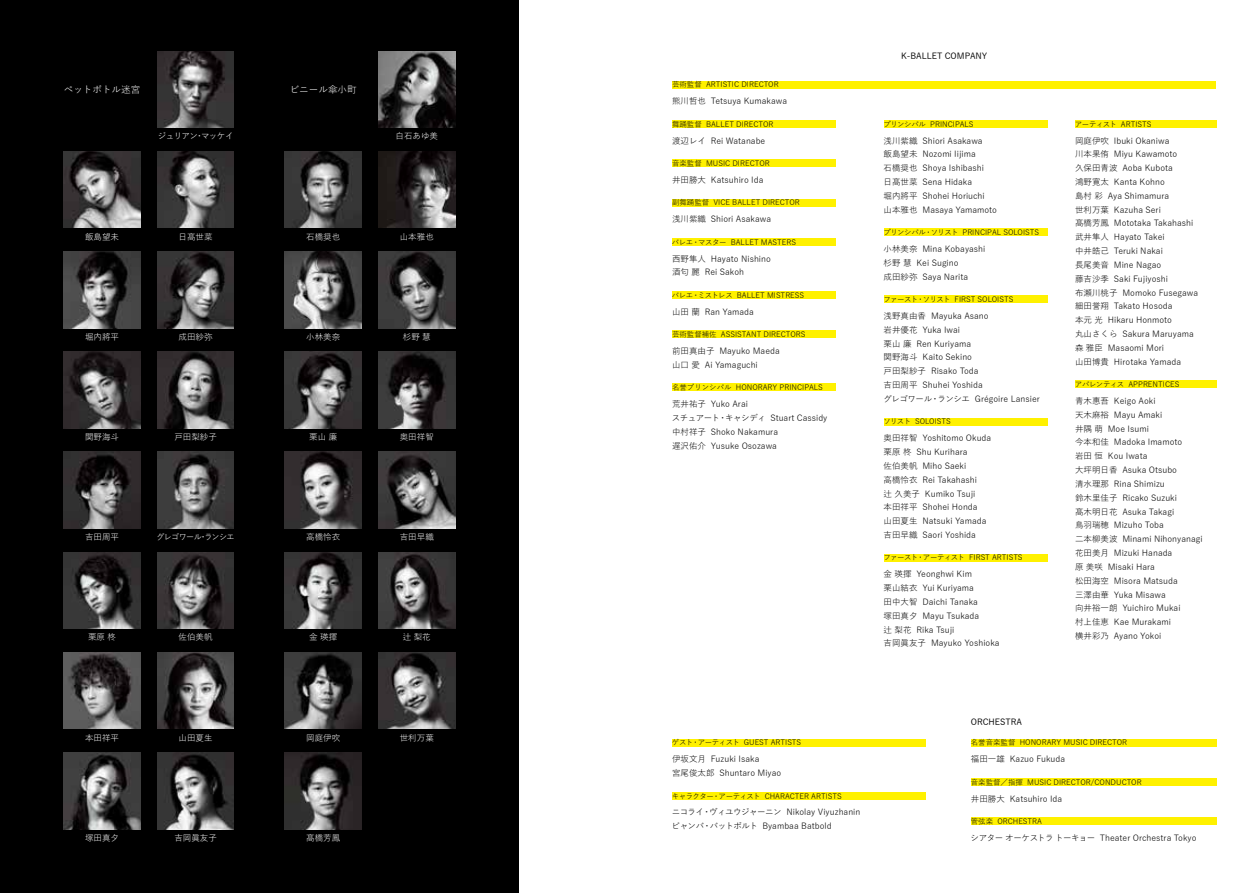
<style>
.page{position:relative;width:1259px;height:893px;background:#fff}
.page>*{position:absolute;margin:0;border:0;box-sizing:border-box;transform-origin:0 0}
.t1{font:9.6px "Yu Go Pr 6 N";color:#fff}
.t2{font:8.55px/13.8px "Yu Go Pr 6 N";color:#000}
.t3{font:8.55px "Yu Go Pr 6 N";color:#fff}
.t4{font:500 8.55px "Yu Go Pr 6 N";color:#000}
.t5{font:8.55px "Yu Go Pr 6 N";letter-spacing:-.08em;color:#fff;scale:.95 1}
.t6{font:8.55px "Yu Go Pr 6 N";letter-spacing:-.06em;color:#fff}
.t7{font:7.5px "Yu Go Pr 6 N";color:#000}
</style>
<div class="page">
<div style="left:672px;top:81px;width:543px;height:7px;background:#fff100"></div>
<div style="left:672px;top:120px;width:164px;height:8px;background:#fff100"></div>
<div style="left:672px;top:159px;width:164px;height:8px;background:#fff100"></div>
<div style="left:672px;top:199px;width:164px;height:7px;background:#fff100"></div>
<div style="left:672px;top:291px;width:164px;height:8px;background:#fff100"></div>
<div style="left:672px;top:331px;width:164px;height:7px;background:#fff100"></div>
<div style="left:883px;top:120px;width:164px;height:8px;background:#fff100"></div>
<div style="left:1075px;top:120px;width:141px;height:8px;background:#fff100"></div>
<div style="left:1075px;top:381px;width:141px;height:7px;background:#fff100"></div>
<div style="left:672px;top:384px;width:164px;height:7px;background:#fff100"></div>
<div style="left:672px;top:238px;width:164px;height:8px;background:#fff100"></div>
<div style="left:883px;top:229px;width:164px;height:7px;background:#fff100"></div>
<div style="left:883px;top:296px;width:164px;height:7px;background:#fff100"></div>
<div style="left:883px;top:418px;width:164px;height:7px;background:#fff100"></div>
<div style="left:883px;top:554px;width:164px;height:7px;background:#fff100"></div>
<div style="left:672px;top:739px;width:253px;height:7px;background:#fff100"></div>
<div style="left:672px;top:792px;width:253px;height:7px;background:#fff100"></div>
<div style="left:971px;top:739px;width:245px;height:7px;background:#fff100"></div>
<div style="left:971px;top:817px;width:245px;height:8px;background:#fff100"></div>
<div style="left:971px;top:778px;width:245px;height:8px;background:#fff100"></div>
<div style="left:0;top:0;width:519px;height:893px;background:#000"></div>
<img style="left:378px;top:452px;width:77px;height:76px">
<img style="left:285px;top:352px;width:76px;height:76px">
<img style="left:285px;top:753px;width:76px;height:76px">
<img style="left:378px;top:251px;width:77px;height:77px">
<img style="left:285px;top:251px;width:76px;height:77px">
<img style="left:285px;top:452px;width:76px;height:76px">
<img style="left:285px;top:552px;width:76px;height:77px">
<img style="left:378px;top:652px;width:77px;height:77px">
<img style="left:378px;top:552px;width:77px;height:77px">
<img style="left:285px;top:652px;width:76px;height:77px">
<img style="left:378px;top:352px;width:77px;height:76px">
<img style="left:285px;top:151px;width:76px;height:77px">
<img style="left:378px;top:151px;width:77px;height:77px">
<img style="left:378px;top:51px;width:77px;height:77px">
<img style="left:64px;top:352px;width:76px;height:76px">
<img style="left:157px;top:251px;width:77px;height:77px">
<img style="left:64px;top:251px;width:76px;height:77px">
<img style="left:64px;top:652px;width:76px;height:77px">
<img style="left:157px;top:552px;width:77px;height:77px">
<img style="left:64px;top:552px;width:76px;height:77px">
<img style="left:157px;top:452px;width:77px;height:76px">
<img style="left:64px;top:452px;width:76px;height:76px">
<img style="left:157px;top:352px;width:77px;height:76px">
<img style="left:157px;top:753px;width:77px;height:76px">
<img style="left:64px;top:753px;width:76px;height:76px">
<img style="left:157px;top:652px;width:77px;height:77px">
<img style="left:157px;top:151px;width:77px;height:77px">
<img style="left:64px;top:151px;width:76px;height:77px">
<img style="left:157px;top:51px;width:77px;height:77px">
<p class="t4" style="left:901px;top:47px;width:88px">K-BALLET COMPANY</p>
<p class="t1" style="left:64px;top:81px;width:78px">ペットボトル迷宮</p>
<p class="t1" style="left:290px;top:81px;width:68px">ビニール傘小町</p>
<p class="t6" style="left:158px;top:128px;width:77px">ジュリアン・マッケイ</p>
<p class="t3" style="left:395px;top:128px;width:44px">白石あゆ美</p>
<p class="t3" style="left:85px;top:228px;width:36px">飯島望未</p>
<p class="t3" style="left:179px;top:228px;width:36px">日髙世菜</p>
<p class="t3" style="left:306px;top:228px;width:36px">石橋奨也</p>
<p class="t3" style="left:400px;top:228px;width:36px">山本雅也</p>
<p class="t3" style="left:85px;top:329px;width:36px">堀内將平</p>
<p class="t3" style="left:179px;top:329px;width:36px">成田紗弥</p>
<p class="t3" style="left:306px;top:329px;width:36px">小林美奈</p>
<p class="t3" style="left:403px;top:329px;width:29px">杉野 慧</p>
<p class="t3" style="left:85px;top:429px;width:36px">関野海斗</p>
<p class="t3" style="left:174px;top:429px;width:44px">戸田梨紗子</p>
<p class="t3" style="left:309px;top:429px;width:29px">栗山 廉</p>
<p class="t3" style="left:400px;top:429px;width:36px">奥田祥智</p>
<p class="t3" style="left:85px;top:529px;width:36px">吉田周平</p>
<p class="t5" style="left:156px;top:529px;width:84px">グレゴワール・ランシエ</p>
<p class="t3" style="left:306px;top:529px;width:36px">高橋怜衣</p>
<p class="t3" style="left:400px;top:529px;width:36px">吉田早織</p>
<p class="t3" style="left:88px;top:629px;width:29px">栗原 柊</p>
<p class="t3" style="left:179px;top:629px;width:36px">佐伯美帆</p>
<p class="t3" style="left:309px;top:629px;width:29px">金 瑛揮</p>
<p class="t3" style="left:403px;top:629px;width:29px">辻 梨花</p>
<p class="t7" style="left:672px;top:78px;width:108px">芸術監督 ARTISTIC DIRECTOR</p>
<p class="t7" style="left:672px;top:117px;width:103px">舞踊監督 BALLET DIRECTOR</p>
<p class="t7" style="left:672px;top:156px;width:99px">音楽監督 MUSIC DIRECTOR</p>
<p class="t7" style="left:672px;top:196px;width:129px">副舞踊監督 VICE BALLET DIRECTOR</p>
<p class="t2" style="left:672px;top:93px;width:117px">熊川哲也 Tetsuya Kumakawa</p>
<p class="t2" style="left:672px;top:132px;width:95px">渡辺レイ Rei Watanabe</p>
<p class="t2" style="left:672px;top:172px;width:93px">井田勝大 Katsuhiro Ida</p>
<p class="t2" style="left:672px;top:211px;width:101px">浅川紫織 Shiori Asakawa</p>
<p class="t7" style="left:883px;top:117px;width:92px">プリンシパル PRINCIPALS</p>
<p class="t7" style="left:1074px;top:117px;width:78px">アーティスト ARTISTS</p>
<p class="t2" style="left:883px;top:132px;width:115px">浅川紫織 Shiori Asakawa<br>飯島望未 Nozomi Iijima<br>石橋奨也 Shoya Ishibashi<br>日髙世菜 Sena Hidaka<br>堀内將平 Shohei Horiuchi<br>山本雅也 Masaya Yamamoto</p>
<p class="t2" style="left:1075px;top:132px;width:125px">岡庭伊吹 Ibuki Okaniwa<br>川本果侑 Miyu Kawamoto<br>久保田青波 Aoba Kubota<br>鴻野寛太 Kanta Kohno<br>島村 彩 Aya Shimamura<br>世利万葉 Kazuha Seri<br>髙橋芳鳳 Mototaka Takahashi武井隼人 Hayato Takei<br>中井皓己 Teruki Nakai<br>長尾美音 Mine Nagao<br>藤吉沙季 Saki Fujiyoshi<br>布瀬川桃子 Momoko Fusegawa細田誉翔 Takato Hosoda<br>本元 光 Hikaru Honmoto<br>丸山さくら Sakura Maruyama森 雅臣 Masaomi Mori<br>山田博貴 Hirotaka Yamada</p>
<p class="t2" style="left:1075px;top:393px;width:129px">青木惠吾 Keigo Aoki<br>天木麻裕 Mayu Amaki<br>井隅 萌 Moe Isumi<br>今本和佳 Madoka Imamoto<br>岩田 恒 Kou Iwata<br>大坪明日香 Asuka Otsubo<br>清水理那 Rina Shimizu<br>鈴木里佳子 Ricako Suzuki<br>髙木明日花 Asuka Takagi<br>鳥羽瑞穂 Mizuho Toba<br>二本柳美波 Minami Nihonyanagi花田美月 Mizuki Hanada<br>原 美咲 Misaki Hara<br>松田海空 Misora Matsuda<br>三澤由華 Yuka Misawa<br>向井裕一朗 Yuichiro Mukai<br>村上佳恵 Kae Murakami<br>横井彩乃 Ayano Yokoi</p>
<p class="t7" style="left:883px;top:225px;width:157px">プリンシパル・ソリスト PRINCIPAL SOLOISTS</p>
<p class="t7" style="left:672px;top:235px;width:126px">バレエ・マスター BALLET MASTERS</p>
<p class="t2" style="left:883px;top:241px;width:103px">小林美奈 Mina Kobayashi杉野 慧 Kei Sugino<br>成田紗弥 Saya Narita</p>
<p class="t2" style="left:883px;top:308px;width:158px">浅野真由香 Mayuka Asano<br>岩井優花 Yuka Iwai<br>栗山 廉 Ren Kuriyama<br>関野海斗 Kaito Sekino<br>戸田梨紗子 Risako Toda<br>吉田周平 Shuhei Yoshida<br>グレゴワール・ランシエ Grégoire Lansier</p>
<p class="t2" style="left:883px;top:430px;width:109px">奥田祥智 Yoshitomo Okuda栗原 柊 Shu Kurihara<br>佐伯美帆 Miho Saeki<br>高橋怜衣 Rei Takahashi<br>辻 久美子 Kumiko Tsuji<br>本田祥平 Shohei Honda<br>山田夏生 Natsuki Yamada吉田早織 Saori Yoshida</p>
<p class="t2" style="left:883px;top:566px;width:117px">金 瑛揮 Yeonghwi Kim<br>栗山結衣 Yui Kuriyama<br>田中大智 Daichi Tanaka<br>塚田真夕 Mayu Tsukada<br>辻 梨花 Rika Tsuji<br>吉岡眞友子 Mayuko Yoshioka</p>
<p class="t2" style="left:672px;top:250px;width:100px">西野隼人 Hayato Nishino酒匂 麗 Rei Sakoh</p>
<p class="t7" style="left:672px;top:288px;width:134px">バレエ・ミストレス BALLET MISTRESS</p>
<p class="t7" style="left:672px;top:327px;width:135px">芸術監督補佐 ASSISTANT DIRECTORS</p>
<p class="t7" style="left:883px;top:292px;width:131px">ファースト・ソリスト FIRST SOLOISTS</p>
<p class="t2" style="left:672px;top:304px;width:83px">山田 蘭 Ran Yamada</p>
<p class="t2" style="left:672px;top:343px;width:109px">前田真由子 Mayuko Maeda山口 愛 Ai Yamaguchi</p>
<p class="t7" style="left:672px;top:381px;width:152px">名誉プリンシパル HONORARY PRINCIPALS</p>
<p class="t7" style="left:1074px;top:377px;width:106px">アパレンティス APPRENTICES</p>
<p class="t2" style="left:672px;top:396px;width:157px">荒井祐子 Yuko Arai<br>スチュアート・キャシディ Stuart Cassidy中村祥子 Shoko Nakamura<br>遅沢佑介 Yusuke Osozawa</p>
<p class="t7" style="left:883px;top:415px;width:69px">ソリスト SOLOISTS</p>
<p class="t7" style="left:883px;top:551px;width:141px">ファースト・アーティスト FIRST ARTISTS</p>
<p class="t4" style="left:971px;top:714px;width:53px">ORCHESTRA</p>
<p class="t3" style="left:85px;top:730px;width:36px">本田祥平</p>
<p class="t3" style="left:179px;top:730px;width:36px">山田夏生</p>
<p class="t3" style="left:306px;top:730px;width:36px">岡庭伊吹</p>
<p class="t3" style="left:400px;top:730px;width:36px">世利万葉</p>
<p class="t3" style="left:85px;top:830px;width:36px">塚田真夕</p>
<p class="t3" style="left:174px;top:830px;width:44px">吉岡眞友子</p>
<p class="t3" style="left:306px;top:830px;width:36px">髙橋芳鳳</p>
<p class="t7" style="left:672px;top:736px;width:131px">ゲスト・アーティスト GUEST ARTISTS</p>
<p class="t2" style="left:672px;top:751px;width:111px">伊坂文月 Fuzuki Isaka<br>宮尾俊太郎 Shuntaro Miyao</p>
<p class="t7" style="left:672px;top:789px;width:171px">キャラクター・アーティスト CHARACTER ARTISTS</p>
<p class="t2" style="left:671px;top:804px;width:190px">ニコライ・ヴィユウジャーニン Nikolay Viyuzhaninビャンバ・バットボルト Byambaa Batbold</p>
<p class="t7" style="left:971px;top:736px;width:158px">名誉音楽監督 HONORARY MUSIC DIRECTOR</p>
<p class="t2" style="left:971px;top:751px;width:96px">福田一雄 Kazuo Fukuda</p>
<p class="t7" style="left:971px;top:775px;width:172px">音楽監督／指揮 MUSIC DIRECTOR/CONDUCTOR</p>
<p class="t2" style="left:971px;top:790px;width:93px">井田勝大 Katsuhiro Ida</p>
<p class="t7" style="left:971px;top:814px;width:73px">管弦楽 ORCHESTRA</p>
<p class="t2" style="left:970px;top:830px;width:227px">シアター オーケストラ トーキョー Theater Orchestra Tokyo</p>
</div>
